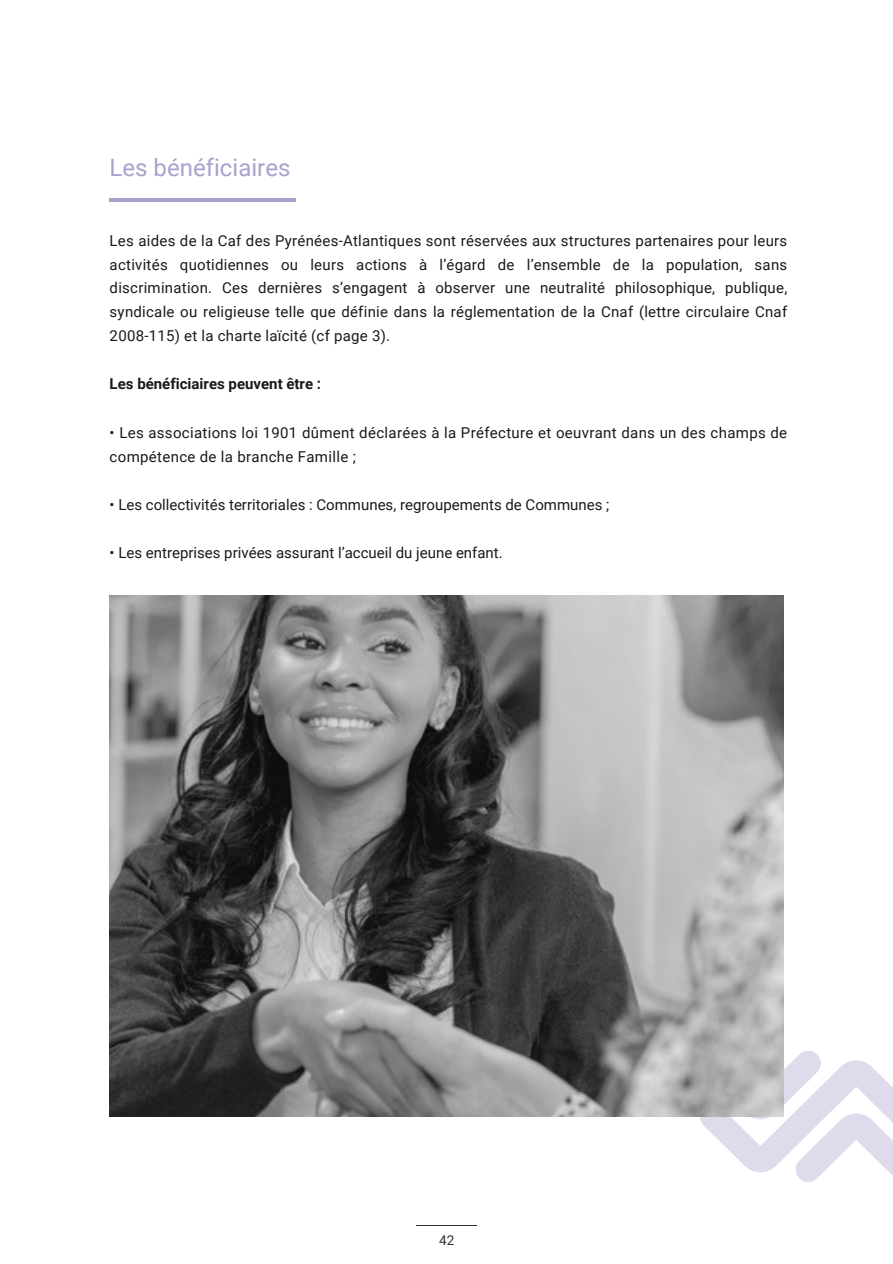
<style>
.page{position:relative;width:893px;height:1264px;background:#fff}
.page>*{position:absolute;margin:0;border:0;box-sizing:border-box;transform-origin:0 0}
.t1{font:24px "Roboto";color:#aba0ce}
.t2{font:15px/23.7px "Roboto";letter-spacing:.015em;color:#1a1a1a}
.t3{font:700 15px "Roboto";color:#1a1a1a}
.t4{font:13.5px "Roboto";color:#2b3031}
</style>
<div class="page">
<hr style="left:110px;top:198px;width:186px;height:3px;background:#aba0ce">
<hr style="left:416px;top:1225px;width:61px;height:1px;background:#2b3031">
<svg style="left:699px;top:1050px;width:193px;height:131px"></svg>
<img style="left:110px;top:595px;width:673px;height:521px">
<h1 class="t1" style="left:110px;top:153px;width:182px">Les bénéficiaires</h1>
<p class="t2" style="left:110px;top:229px;width:679px;text-align:justify">Les aides de la Caf des Pyrénées-Atlantiques sont réservées aux structures partenaires pour leurs activités quotidiennes ou leurs actions à l’égard de l’ensemble de la population, sans discrimination. Ces dernières s’engagent à observer une neutralité philosophique, publique, syndicale ou religieuse telle que définie dans la réglementation de la Cnaf (lettre circulaire Cnaf 2008-115) et la charte laïcité (cf page 3).</p>
<p class="t3" style="left:110px;top:375px;width:213px">Les bénéficiaires peuvent être :</p>
<p class="t2" style="left:110px;top:421px;width:679px">• Les associations loi 1901 dûment déclarées à la Préfecture et oeuvrant dans un des champs de compétence de la branche Famille ;</p>
<p class="t2" style="left:110px;top:492px;width:501px">• Les collectivités territoriales : Communes, regroupements de Communes ;</p>
<p class="t2" style="left:110px;top:540px;width:394px">• Les entreprises privées assurant l’accueil du jeune enfant.</p>
<p class="t4" style="left:439px;top:1232px;width:17px">42</p>
</div>
